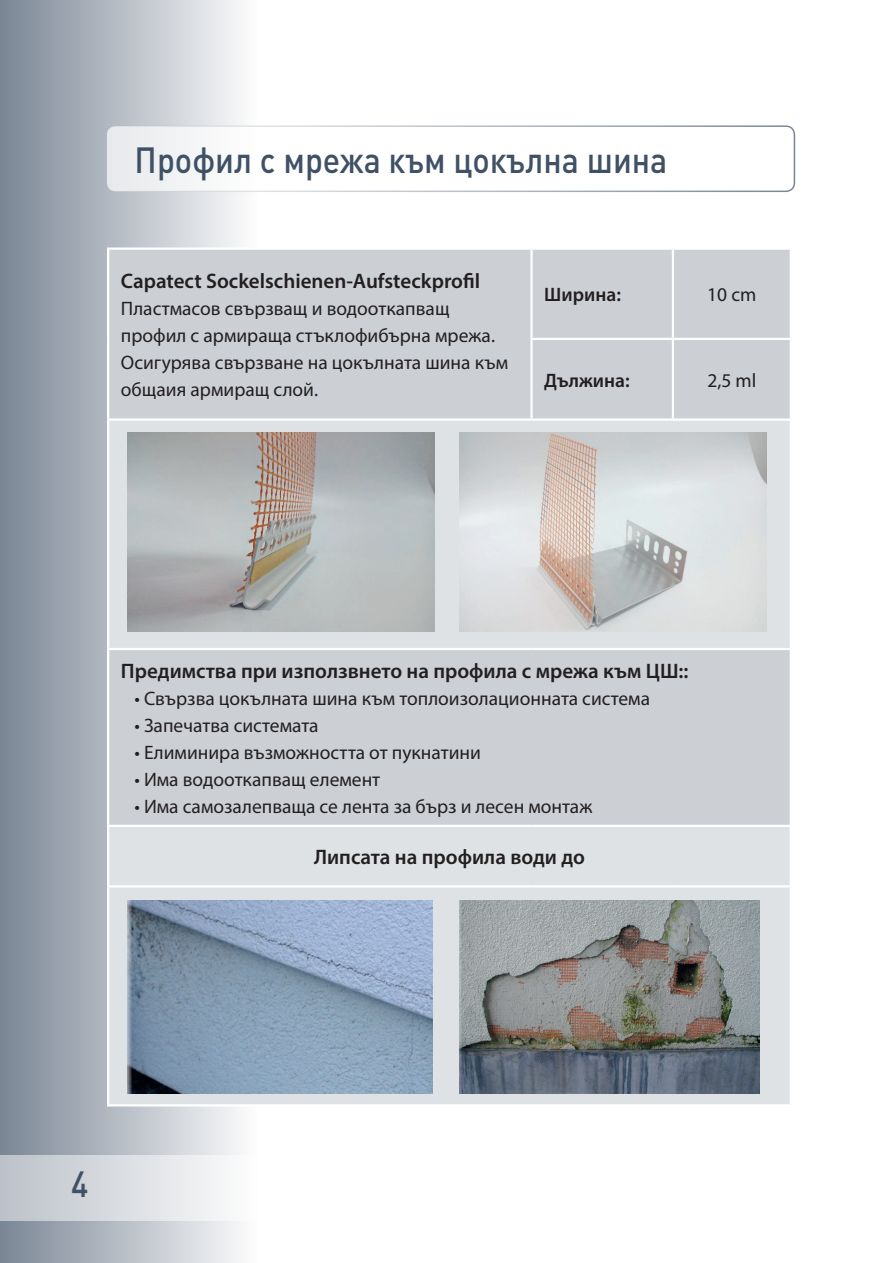
<style>
.page{position:relative;width:893px;height:1263px;background:#fff}
.page>*{position:absolute;margin:0;border:0;box-sizing:border-box;transform-origin:0 0}
.t1{font:500 36px "DIN Pro";color:#405166;scale:.9 1}
.t2{font:600 21px "Myriad Pro";color:#231f20}
.t3{font:19.5px/27px "Myriad Pro";color:#231f20}
.t4{font:600 19.5px "Myriad Pro";color:#231f20}
</style>
<div class="page">
<div style="left:0;top:0;width:257px;height:1263px;background:linear-gradient(to right,#7a8694,#fdfdfd)"></div>
<svg style="left:0;top:1155px;width:257px;height:65px"></svg>
<div style="left:107px;top:126px;width:687px;height:65px;background:#fff;border-radius:9px"></div>
<div style="left:106px;top:125px;width:689px;height:67px;border:2px solid #405166;border-radius:9px"></div>
<div style="left:109px;top:250px;width:681px;height:168px;background:#ccd0d5"></div>
<svg style="left:109px;top:421px;width:681px;height:683px;background:#d3d7db"></svg>
<hr style="left:107px;top:421px;width:2px;height:227px;background:#fff">
<hr style="left:107px;top:648px;width:424px;height:2px;background:#fff">
<hr style="left:107px;top:650px;width:2px;height:175px;background:#fff">
<hr style="left:531px;top:648px;width:142px;height:2px;background:#fff">
<hr style="left:673px;top:648px;width:119px;height:2px;background:#fff">
<hr style="left:107px;top:825px;width:424px;height:2px;background:#fff">
<hr style="left:107px;top:827px;width:2px;height:58px;background:#fff">
<hr style="left:531px;top:825px;width:142px;height:2px;background:#fff">
<hr style="left:673px;top:825px;width:119px;height:2px;background:#fff">
<hr style="left:107px;top:885px;width:424px;height:2px;background:#fff">
<hr style="left:107px;top:887px;width:2px;height:217px;background:#fff">
<hr style="left:531px;top:885px;width:142px;height:2px;background:#fff">
<hr style="left:673px;top:885px;width:119px;height:2px;background:#fff">
<hr style="left:107px;top:1104px;width:424px;height:2px;background:#fff">
<hr style="left:107px;top:247px;width:424px;height:3px;background:#fff">
<hr style="left:107px;top:250px;width:2px;height:89px;background:#fff">
<hr style="left:107px;top:339px;width:2px;height:79px;background:#fff">
<hr style="left:107px;top:418px;width:424px;height:3px;background:#fff">
<hr style="left:530px;top:250px;width:3px;height:88px;background:#fff">
<hr style="left:672px;top:250px;width:2px;height:88px;background:#fff">
<hr style="left:530px;top:338px;width:143px;height:2px;background:#fff">
<hr style="left:530px;top:340px;width:3px;height:78px;background:#fff">
<hr style="left:673px;top:338px;width:119px;height:2px;background:#fff">
<hr style="left:672px;top:340px;width:2px;height:78px;background:#fff">
<img style="left:128px;top:432px;width:306px;height:199px">
<img style="left:128px;top:900px;width:304px;height:193px">
<img style="left:460px;top:432px;width:307px;height:199px">
<img style="left:460px;top:900px;width:300px;height:193px">
<h1 class="t1" style="left:135px;top:135px;width:593px">Профил с мрежа към цокълна шина</h1>
<p class="t2" style="left:121px;top:268px;width:361px">Capatect Sockelschienen-Aufsteckprofil</p>
<p class="t3" style="left:121px;top:295px;width:389px">Пластмасов свързващ и водооткапващ профил с армираща стъклофибърна мрежа.<br>Осигурява свързване на цокълната шина към общаия армиращ слой.</p>
<p class="t4" style="left:544px;top:282px;width:78px">Ширина:</p>
<p class="t3" style="left:707px;top:281px;width:51px">10 cm</p>
<p class="t4" style="left:544px;top:368px;width:87px">Дължина:</p>
<p class="t3" style="left:707px;top:366px;width:51px">2,5 ml</p>
<p class="t2" style="left:121px;top:657px;width:569px">Предимства при използвнето на профила с мрежа към ЦШ::</p>
<p class="t3" style="left:134px;top:684px;width:517px">• Свързва цокълната шина към топлоизолационната система</p>
<p class="t3" style="left:134px;top:711px;width:186px">• Запечатва системата</p>
<p class="t3" style="left:134px;top:738px;width:348px">• Елиминира възможността от пукнатини</p>
<p class="t3" style="left:134px;top:765px;width:247px">• Има водооткапващ елемент</p>
<p class="t3" style="left:134px;top:792px;width:459px">• Има самозалепваща се лента за бърз и лесен монтаж</p>
<p class="t2" style="left:314px;top:843px;width:272px">Липсата на профила води до</p>
<h1 class="t1" style="left:71px;top:1159px;width:21px">4</h1>
</div>
